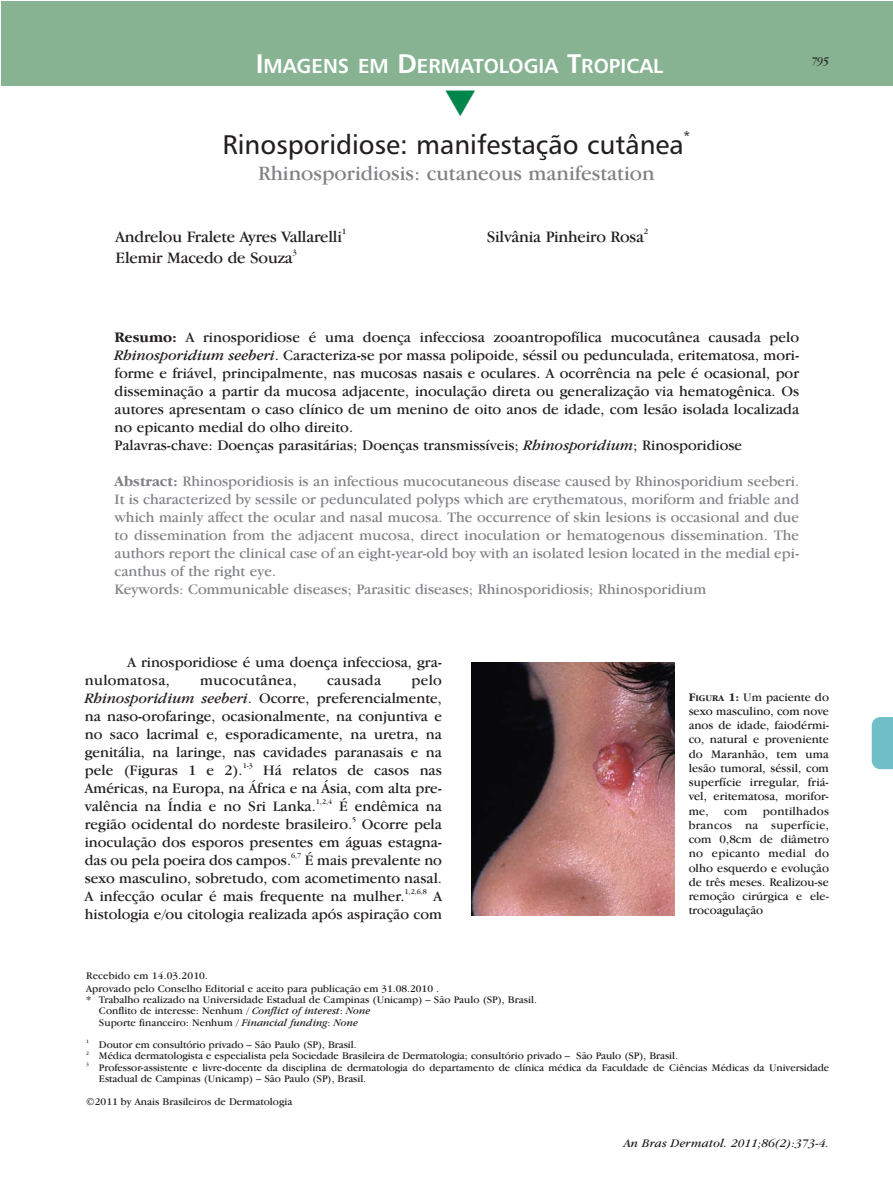
<style>
.page{position:relative;width:893px;height:1191px;background:#fff}
.page>*{position:absolute;margin:0;border:0;box-sizing:border-box;transform-origin:0 0}
.t1{font:27px "Humanist 777 BT Roman B";color:#231f20}
.t2{font:21px "Garamond IT Cby BT";color:#808285}
.t3{font:20.25px "Humanist 777 BT Bold B";color:#fff}
.t4{font:16.5px "Garamond IT Cby BT";letter-spacing:-.01em;color:#231f20}
.t5{font:15px/18px "Garamond IT Cby BT";color:#231f20;text-align:justify}
.t6{font:15px/18px "Garamond IT Cby BT";color:#808285}
.t7{font:15px "Garamond IT Cby BT";letter-spacing:.02em;color:#231f20}
.t8{font:13.5px "Humanist 777 BT Roman B";color:#231f20}
.t9{font:12px/14.2px "Garamond IT Cby BT";color:#231f20;text-align:justify}
.t10{font:italic 12px "Garamond IT Cby BT";letter-spacing:.015em;color:#231f20}
.t11{font:italic 12px "Garamond IT Cby BT";letter-spacing:.015em;color:#231f20;scale:.9 1}
.t12{font:10.5px/11.2px "Garamond IT Cby BT";letter-spacing:-.005em;color:#231f20}
.t13{font:8.25px "Garamond IT Cby BT";color:#231f20}
.t14{font:7.5px "Garamond IT Cby BT";color:#231f20}
.t15{font:5.25px "Garamond IT Cby BT";color:#231f20}
.s1{font-size:27px}
.s2{font-weight:700}
.s3{font-style:italic}
.s4{font-weight:700;font-size:9px}
</style>
<div class="page">
<svg style="left:872px;top:717px;width:20px;height:52px"></svg>
<div style="left:1px;top:1px;width:891px;height:85px;background:#87b392"></div>
<img style="left:472px;top:662px;width:202px;height:253px">
<h3 class="t3" style="left:256px;top:58px;width:409px"><span class="s1">I</span>MAGENS EM <span class="s1">D</span>ERMATOLOGIA <span class="s1">T</span>ROPICAL</h3>
<p class="t11" style="left:811px;top:57px;width:21px">795</p>
<p class="t8" style="left:684px;top:131px;width:8px">*</p>
<h1 class="t1" style="left:222px;top:134px;width:463px">Rinosporidiose: manifestação cutânea</h1>
<h2 class="t2" style="left:258px;top:165px;width:398px">Rhinosporidiosis: cutaneous manifestation</h2>
<p class="t4" style="left:116px;top:230px;width:228px">Andrelou Fralete Ayres Vallarelli</p>
<p class="t13" style="left:342px;top:228px;width:6px">1</p>
<p class="t4" style="left:487px;top:230px;width:159px">Silvânia Pinheiro Rosa</p>
<p class="t13" style="left:644px;top:228px;width:6px">2</p>
<p class="t4" style="left:116px;top:251px;width:179px">Elemir Macedo de Souza</p>
<p class="t13" style="left:293px;top:249px;width:6px">3</p>
<p class="t5" style="left:115px;top:329px;width:686px;text-align:left"><span class="s2">Resumo:</span> A rinosporidiose é uma doença infecciosa zooantropofílica mucocutânea causada pelo <span class="s3">Rhinosporidium seeberi</span>. Caracteriza-se por massa polipoide, séssil ou pedunculada, eritematosa, mori&shy;forme e friável, principalmente, nas mucosas nasais e oculares. A ocorrência na pele é ocasional, por disseminação a partir da mucosa adjacente, inoculação direta ou generalização via hematogênica. Os autores apresentam o caso clínico de um menino de oito anos de idade, com lesão isolada localizada no epicanto medial do olho direito.<br>Palavras-chave: Doenças parasitárias; Doenças transmissíveis; <span class="s3">Rhinosporidium</span>; Rinosporidiose</p>
<p class="t6" style="left:115px;top:473px;width:686px"><span class="s2">Abstract:</span> Rhinosporidiosis is an infectious mucocutaneous disease caused by Rhinosporidium seeberi.<br>It is characterized by sessile or pedunculated polyps which are erythematous, moriform and friable and which mainly affect the ocular and nasal mucosa. The occurrence of skin lesions is occasional and due to dissemination from the adjacent mucosa, direct inoculation or hematogenous dissemination. The authors report the clinical case of an eight-year-old boy with an isolated lesion located in the medial epi&shy;canthus of the right eye.<br>Keywords: Communicable diseases; Parasitic diseases; Rhinosporidiosis; Rhinosporidium</p>
<p class="t5" style="left:85px;top:654px;width:359px;text-indent:43px">A rinosporidiose é uma doença infecciosa, gra&shy;nulomatosa,</p>
<p class="t5" style="left:85px;top:672px;width:359px;text-indent:327px">pelo <span class="s3">Rhinosporidium seeberi</span>. Ocorre, preferencialmente, na naso-orofaringe, ocasionalmente, na conjuntiva e no saco lacrimal e, esporadicamente, na uretra, na genitália, na laringe, nas cavidades paranasais e na pele (Figuras 1 e 2).</p>
<p class="t7" style="left:200px;top:675px;width:98px">mucocutânea,</p>
<p class="t7" style="left:327px;top:675px;width:56px">causada</p>
<p class="t14" style="left:243px;top:763px;width:12px">1-3</p>
<p class="t5" style="left:85px;top:762px;width:359px;text-indent:178px">Há relatos de casos nas Américas, na Europa, na África e na Ásia, com alta pre&shy;valência na Índia e no Sri Lanka.</p>
<p class="t5" style="left:85px;top:798px;width:359px;text-indent:254px">É endêmica na região ocidental do nordeste brasileiro.</p>
<p class="t14" style="left:316px;top:799px;width:18px">1,2,4</p>
<p class="t14" style="left:352px;top:817px;width:6px">5</p>
<p class="t5" style="left:85px;top:816px;width:359px;text-indent:277px">Ocorre pela inoculação dos esporos presentes em águas estagna&shy;das ou pela poeira dos campos.</p>
<p class="t5" style="left:85px;top:852px;width:359px;text-indent:220px">É mais prevalente no sexo masculino, sobretudo, com acometimento nasal.<br>A infecção ocular é mais frequente na mulher.</p>
<p class="t14" style="left:291px;top:853px;width:12px">6,7</p>
<p class="t14" style="left:405px;top:889px;width:24px">1,2,6,8</p>
<p class="t5" style="left:85px;top:888px;width:359px;text-align:right">A<br>histologia e/ou citologia realizada após aspiração com</p>
<p class="t9" style="left:689px;top:690px;width:142px"><span class="s2">F</span><span class="s4">IGURA</span> <span class="s2">1:</span> Um paciente do sexo masculino, com nove anos de idade, faiodérmi&shy;co, natural e proveniente do Maranhão, tem uma lesão tumoral, séssil, com superfície irregular, friá&shy;vel, eritematosa, morifor&shy;me,</p>
<p class="t9" style="left:689px;top:804px;width:142px;text-indent:74px">pontilhados brancos na superfície, com 0,8cm de diâmetro no epicanto medial do olho esquerdo e evolução de três meses. Realizou-se remoção cirúrgica e ele&shy;trocoagulação</p>
<p class="t9" style="left:724px;top:804px;width:25px">com</p>
<p class="t12" style="left:86px;top:970px;width:354px;line-height:12.6px">Recebido em 14.03.2010.<br>Aprovado pelo Conselho Editorial e aceito para publicação em 31.08.2010 .</p>
<p class="t12" style="left:99px;top:995px;width:439px;text-indent:-13px">* Trabalho realizado na Universidade Estadual de Campinas (Unicamp) – São Paulo (SP), Brasil.<br>Conflito de interesse: Nenhum / <span class="s3">Conflict of interest</span>: <span class="s3">None<br></span>Suporte financeiro: Nenhum / <span class="s3">Financial funding</span>: <span class="s3">None</span></p>
<p class="t15" style="left:86px;top:1039px;width:4px">1</p>
<p class="t12" style="left:99px;top:1040px;width:259px">Doutor em consultório privado – São Paulo (SP), Brasil.</p>
<p class="t15" style="left:86px;top:1051px;width:4px">2</p>
<p class="t12" style="left:99px;top:1051px;width:580px">Médica dermatologista e especialista pela Sociedade Brasileira de Dermatologia; consultório privado – São Paulo (SP), Brasil.</p>
<p class="t15" style="left:86px;top:1062px;width:4px">3</p>
<p class="t12" style="left:99px;top:1062px;width:732px">Professor-assistente e livre-docente da disciplina de dermatologia do departamento de clínica médica da Faculdade de Ciências Médicas da Universidade<br>Estadual de Campinas (Unicamp) – São Paulo (SP), Brasil.</p>
<p class="t12" style="left:86px;top:1096px;width:208px">©2011 by Anais Brasileiros de Dermatologia</p>
<p class="t10" style="left:624px;top:1138px;width:207px">An Bras Dermatol. 2011;86(2):373-4.</p>
</div>
